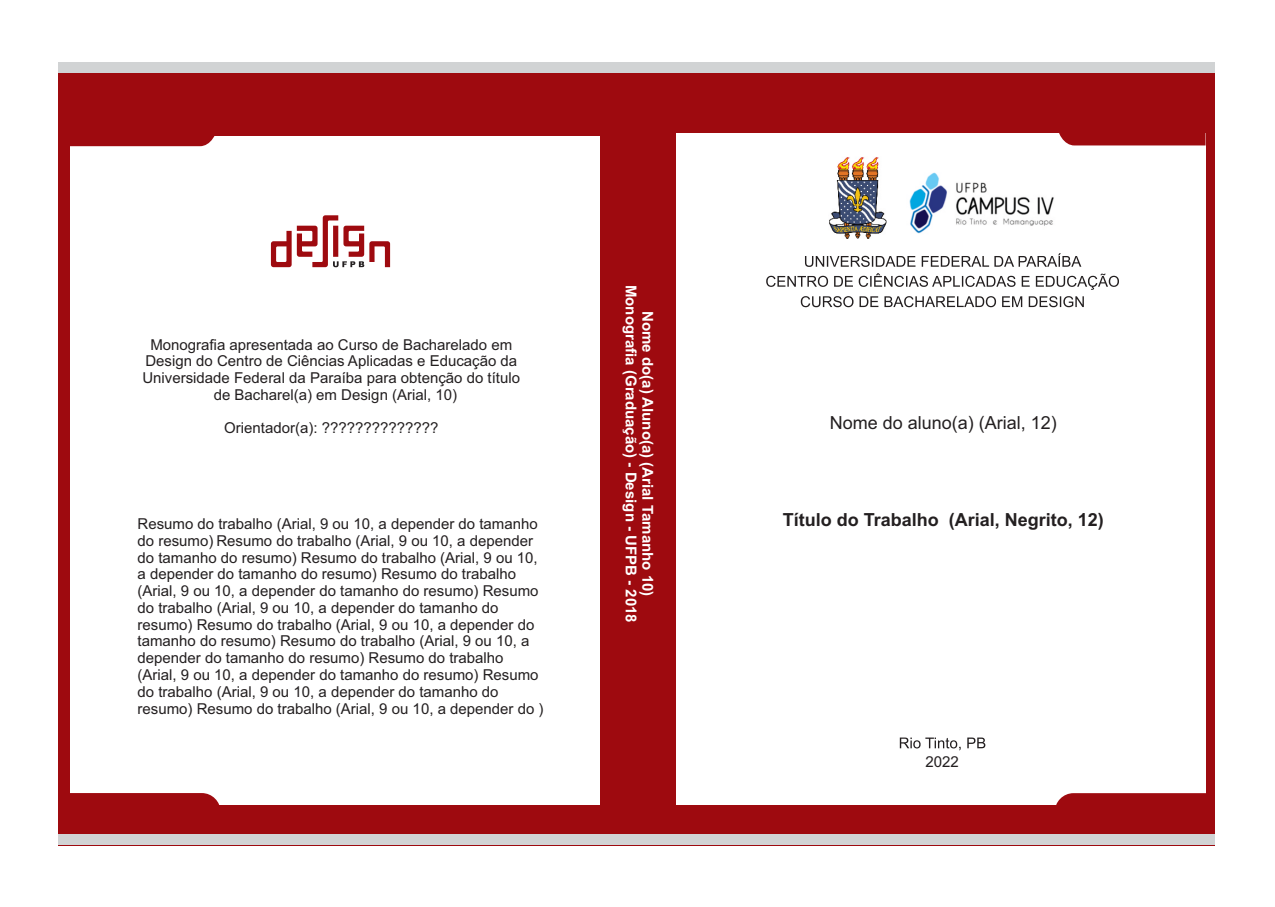
<style>
.page{position:relative;width:1275px;height:907px;background:#fff}
.page>*{position:absolute;margin:0;border:0;box-sizing:border-box;transform-origin:0 0}
.t1{font:700 18px "Arial";color:#231f20}
.t2{font:18px "Arial";color:#231f20}
.t3{font:15px/16.8px "Arial";color:#231f20}
.t4{font:700 15px/16.8px "Arial";color:#fff;text-align:center}
</style>
<div class="page">
<div style="left:58px;top:62px;width:1157px;height:782px;background:#9e0a0f"></div>
<div style="left:676px;top:134px;width:530px;height:670px;background:#fff"></div>
<svg style="left:1055px;top:793px;width:155px;height:51px"></svg>
<div style="left:70px;top:136px;width:530px;height:668px;background:#fff"></div>
<svg style="left:70px;top:136px;width:145px;height:10px"></svg>
<svg style="left:66px;top:793px;width:155px;height:51px"></svg>
<div style="left:58px;top:62px;width:1157px;height:11px;background:#d1d3d4"></div>
<svg style="left:271px;top:215px;width:119px;height:52px"></svg>
<svg style="left:805px;top:253px;width:276px;height:14px"></svg>
<svg style="left:766px;top:273px;width:353px;height:16px"></svg>
<svg style="left:801px;top:296px;width:283px;height:11px"></svg>
<div style="left:58px;top:833px;width:1157px;height:10px;background:#d1d3d4"></div>
<svg style="left:900px;top:737px;width:85px;height:13px"></svg>
<div style="left:1056px;top:133px;width:150px;height:12px;background:#9e0a0f"></div>
<img style="left:909px;top:172px;width:145px;height:62px">
<img style="left:829px;top:157px;width:57px;height:81px">
<p class="t4" style="left:655px;top:284px;width:339px;rotate:90deg">Nome do(a) Aluno(a) (Arial Tamanho 10)<br>Monografia (Graduação) - Design - UFPB - 2018</p>
<p class="t3" style="left:142px;top:337px;width:379px;text-align:center">Monografia apresentada ao Curso de Bacharelado em Design do Centro de Ciências Aplicadas e Educação da Universidade Federal da Paraíba para obtenção do título de Bacharel(a) em Design (Arial, 10)</p>
<p class="t3" style="left:224px;top:421px;width:216px">Orientador(a): ??????????????</p>
<p class="t2" style="left:830px;top:415px;width:229px">Nome do aluno(a) (Arial, 12)</p>
<p class="t3" style="left:138px;top:516px;width:408px">Resumo do trabalho (Arial, 9 ou 10, a depender do tamanho do resumo) Resumo do trabalho (Arial, 9 ou 10, a depender do tamanho do resumo) Resumo do trabalho (Arial, 9 ou 10, a depender do tamanho do resumo) Resumo do trabalho (Arial, 9 ou 10, a depender do tamanho do resumo) Resumo do trabalho (Arial, 9 ou 10, a depender do tamanho do resumo) Resumo do trabalho (Arial, 9 ou 10, a depender do tamanho do resumo) Resumo do trabalho (Arial, 9 ou 10, a depender do tamanho do resumo) Resumo do trabalho (Arial, 9 ou 10, a depender do tamanho do resumo) Resumo do trabalho (Arial, 9 ou 10, a depender do tamanho do resumo) Resumo do trabalho (Arial, 9 ou 10, a depender do )</p>
<p class="t1" style="left:783px;top:513px;width:323px">Título do Trabalho (Arial, Negrito, 12)</p>
<p class="t3" style="left:926px;top:754px;width:35px">2022</p>
</div>
